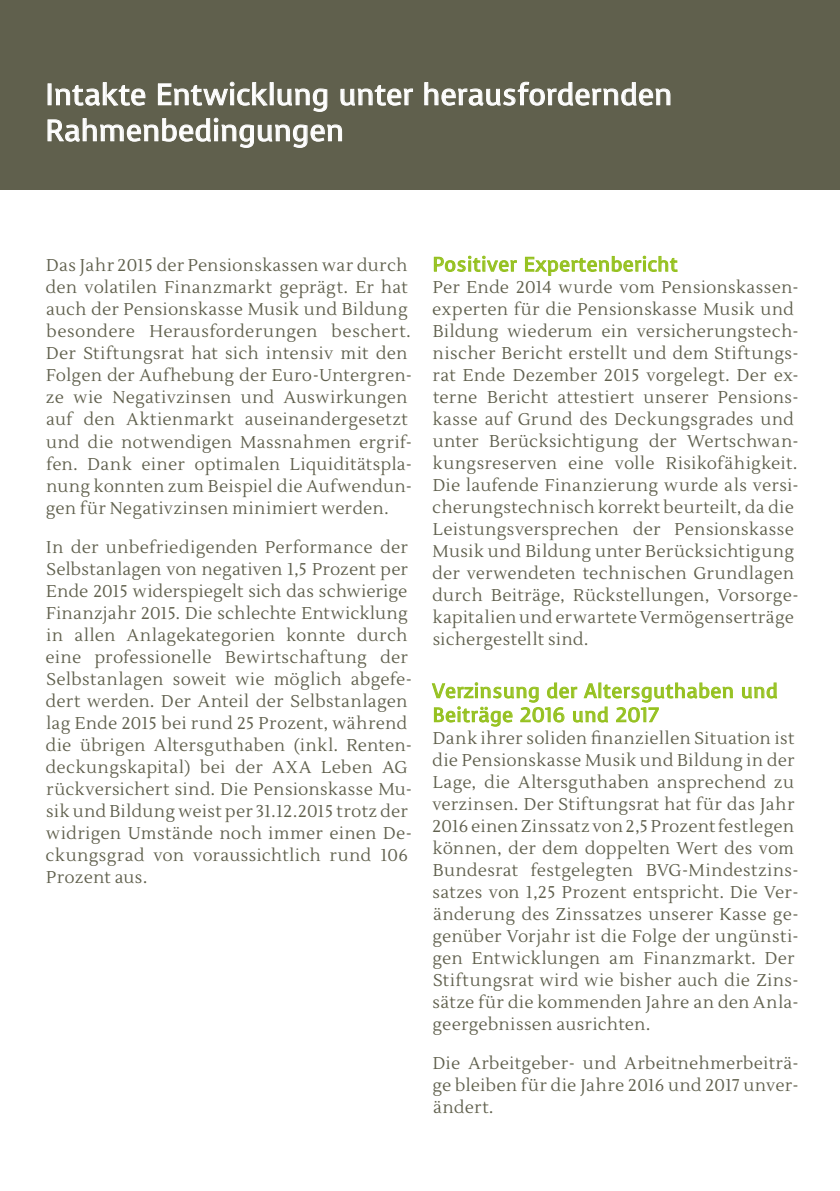
<style>
.page{position:relative;width:840px;height:1191px;background:#fff}
.page>*{position:absolute;margin:0;border:0;box-sizing:border-box;transform-origin:0 0}
.t1{font:30px/36px "Voces";color:#fff}
.t2{font:20px/24px "Voces";letter-spacing:.025em;color:#95c11f}
.t3{font:17px/22px "Lustria";letter-spacing:.025em;color:#60604d}
</style>
<div class="page">
<svg style="left:433px;top:255px;width:83px;height:17px"></svg>
<svg style="left:525px;top:255px;width:152px;height:21px"></svg>
<svg style="left:742px;top:682px;width:34px;height:16px"></svg>
<svg style="left:431px;top:682px;width:301px;height:45px"></svg>
<div style="left:0;top:0;width:839px;height:189px;background:#60604d"></div>
<svg style="left:424px;top:82px;width:246px;height:24px"></svg>
<svg style="left:47px;top:81px;width:366px;height:67px"></svg>
<h1 class="t1" style="left:45px;top:77px;width:628px">Intakte Entwicklung unter herausfordernden<br>Rahmenbedingungen</h1>
<p class="t3" style="left:46px;top:255px;width:368px">Das Jahr 2015 der Pensionskassen war durch den volatilen Finanzmarkt geprägt. Er hat auch der Pensionskasse Musik und Bildung besondere Herausforderungen beschert.<br>Der Stiftungsrat hat sich intensiv mit den Folgen der Aufhebung der Euro-Untergren&shy;ze wie Negativzinsen und Auswirkungen auf den Aktienmarkt auseinandergesetzt und die notwendigen Massnahmen ergrif&shy;fen. Dank einer optimalen Liquiditätspla&shy;nung konnten zum Beispiel die Aufwendun&shy;gen für Negativzinsen minimiert werden.</p>
<p class="t3" style="left:46px;top:536px;width:368px">In der unbefriedigenden Performance der Selbstanlagen von negativen 1,5 Prozent per Ende 2015 widerspiegelt sich das schwierige Finanzjahr 2015. Die schlechte Entwicklung in allen Anlagekategorien konnte durch eine professionelle Bewirtschaftung der Selbstanlagen soweit wie möglich abgefe&shy;dert werden. Der Anteil der Selbstanlagen lag Ende 2015 bei rund 25 Prozent, während die übrigen Altersguthaben (inkl. Renten&shy;deckungskapital) bei der AXA Leben AG rückversichert sind. Die Pensionskasse Mu&shy;sik und Bildung weist per 31.12.2015 trotz der widrigen Umstände noch immer einen De&shy;ckungsgrad von voraussichtlich rund 106<br>Prozent aus.</p>
<p class="t2" style="left:432px;top:252px;width:246px">Positiver Expertenbericht</p>
<p class="t3" style="left:432px;top:277px;width:368px">Per Ende 2014 wurde vom Pensionskassen&shy;experten für die Pensionskasse Musik und Bildung wiederum ein versicherungstech&shy;nischer Bericht erstellt und dem Stiftungs&shy;rat Ende Dezember 2015 vorgelegt. Der ex&shy;terne Bericht attestiert unserer Pensions&shy;kasse auf Grund des Deckungsgrades und unter Berücksichtigung der Wertschwan&shy;kungsreserven eine volle Risikofähigkeit.<br>Die laufende Finanzierung wurde als versi&shy;cherungstechnisch korrekt beurteilt, da die Leistungsversprechen der Pensionskasse Musik und Bildung unter Berücksichtigung der verwendeten technischen Grundlagen durch Beiträge, Rückstellungen, Vorsorge&shy;kapitalien und erwartete Vermögenserträge sichergestellt sind.</p>
<p class="t2" style="left:432px;top:679px;width:346px">Verzinsung der Altersguthaben und<br>Beiträge 2016 und 2017</p>
<p class="t3" style="left:432px;top:727px;width:368px">Dank ihrer soliden finanziellen Situation ist die Pensionskasse Musik und Bildung in der Lage, die Altersguthaben ansprechend zu verzinsen. Der Stiftungsrat hat für das Jahr 2016 einen Zinssatz von 2,5 Prozent festlegen können, der dem doppelten Wert des vom Bundesrat festgelegten BVG-Mindestzins&shy;satzes von 1,25 Prozent entspricht. Die Ver&shy;änderung des Zinssatzes unserer Kasse ge&shy;genüber Vorjahr ist die Folge der ungünsti&shy;gen Entwicklungen am Finanzmarkt. Der Stiftungsrat wird wie bisher auch die Zins&shy;sätze für die kommenden Jahre an den Anla&shy;geergebnissen ausrichten.</p>
<p class="t3" style="left:432px;top:1052px;width:367px;text-align:justify">Die Arbeitgeber- und Arbeitnehmerbeiträ&shy;ge bleiben für die Jahre 2016 und 2017 unver&shy;ändert.</p>
</div>
